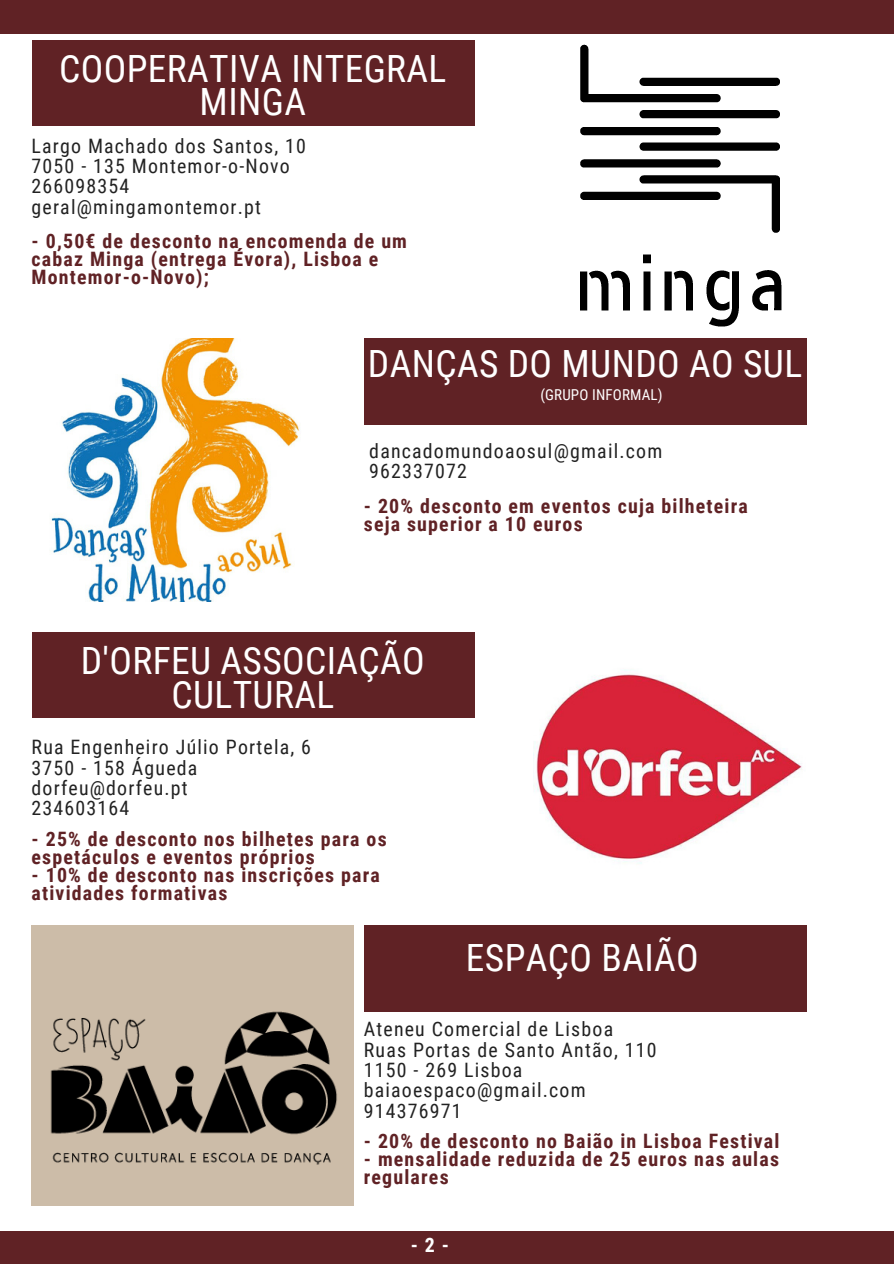
<style>
.page{position:relative;width:894px;height:1264px;background:#fff}
.page>*{position:absolute;margin:0;border:0;box-sizing:border-box;transform-origin:0 0}
.t1{font:52.95px "Bodoni FLF";letter-spacing:.01em;color:#fff}
.t2{font:37.5px/33.8px "Roboto Condensed";letter-spacing:.01em;color:#fff;text-align:center}
.t3{font:700 19.8px/18px "Roboto Condensed";letter-spacing:.06em;color:#602225}
.t4{font:19.8px/20.2px "Roboto Condensed";letter-spacing:.06em;color:#222}
.t5{font:700 19.8px "Roboto Condensed";color:#fff}
.t6{font:15px "Roboto Condensed";letter-spacing:.01em;color:#fff}
</style>
<div class="page">
<div style="left:0;top:1231px;width:893px;height:32px;background:#602225"></div>
<div style="left:0;top:0;width:893px;height:33px;background:#602225"></div>
<img style="left:580px;top:44px;width:202px;height:283px">
<div style="left:32px;top:40px;width:442px;height:86px;background:#602225"></div>
<div style="left:364px;top:339px;width:442px;height:85px;background:#602225"></div>
<div style="left:364px;top:925px;width:442px;height:86px;background:#602225"></div>
<img style="left:51px;top:339px;width:249px;height:262px">
<div style="left:32px;top:632px;width:442px;height:86px;background:#602225"></div>
<img style="left:533px;top:670px;width:269px;height:194px">
<img style="left:32px;top:925px;width:322px;height:280px">
<h2 class="t2" style="left:59px;top:52px;width:388px">COOPERATIVA INTEGRAL<br>MINGA</h2>
<p class="t4" style="left:32px;top:136px;width:276px">Largo Machado dos Santos, 10<br>7050 - 135 Montemor-o-Novo<br>266098354 geral@mingamontemor.pt</p>
<p class="t3" style="left:32px;top:232px;width:377px">- 0,50€ de desconto na encomenda de um cabaz Minga (entrega Évora), Lisboa e<br>Montemor-o-Novo);</p>
<h2 class="t2" style="left:368px;top:347px;width:435px">DANÇAS DO MUNDO AO SUL</h2>
<p class="t6" style="left:540px;top:386px;width:124px">(GRUPO INFORMAL)</p>
<p class="t4" style="left:369px;top:441px;width:294px">dancadomundoaosul@gmail.com<br>962337072</p>
<p class="t3" style="left:364px;top:497px;width:385px">- 20% desconto em eventos cuja bilheteira seja superior a 10 euros</p>
<h2 class="t2" style="left:81px;top:644px;width:345px">D'ORFEU ASSOCIAÇÃO<br>CULTURAL</h2>
<p class="t4" style="left:32px;top:737px;width:281px">Rua Engenheiro Júlio Portela, 6<br>3750 - 158 Águeda dorfeu@dorfeu.pt<br>234603164</p>
<p class="t3" style="left:32px;top:830px;width:356px">- 25% de desconto nos bilhetes para os espetáculos e eventos próprios</p>
<p class="t3" style="left:32px;top:866px;width:349px">- 10% de desconto nas inscrições para atividades formativas</p>
<h2 class="t2" style="left:465px;top:941px;width:234px">ESPAÇO BAIÃO</h2>
<h1 class="t1" style="left:454px;top:939px;width:343px">TOO TRENDY!</h1>
<p class="t4" style="left:364px;top:1019px;width:294px">Ateneu Comercial de Lisboa<br>Ruas Portas de Santo Antão, 110<br>1150 - 269 Lisboa baiaoespaco@gmail.com<br>914376971</p>
<p class="t3" style="left:364px;top:1132px;width:417px">- 20% de desconto no Baião in Lisboa Festival</p>
<p class="t3" style="left:364px;top:1150px;width:416px">- mensalidade reduzida de 25 euros nas aulas regulares</p>
<p class="t5" style="left:410px;top:1233px;width:40px">-2-</p>
</div>
